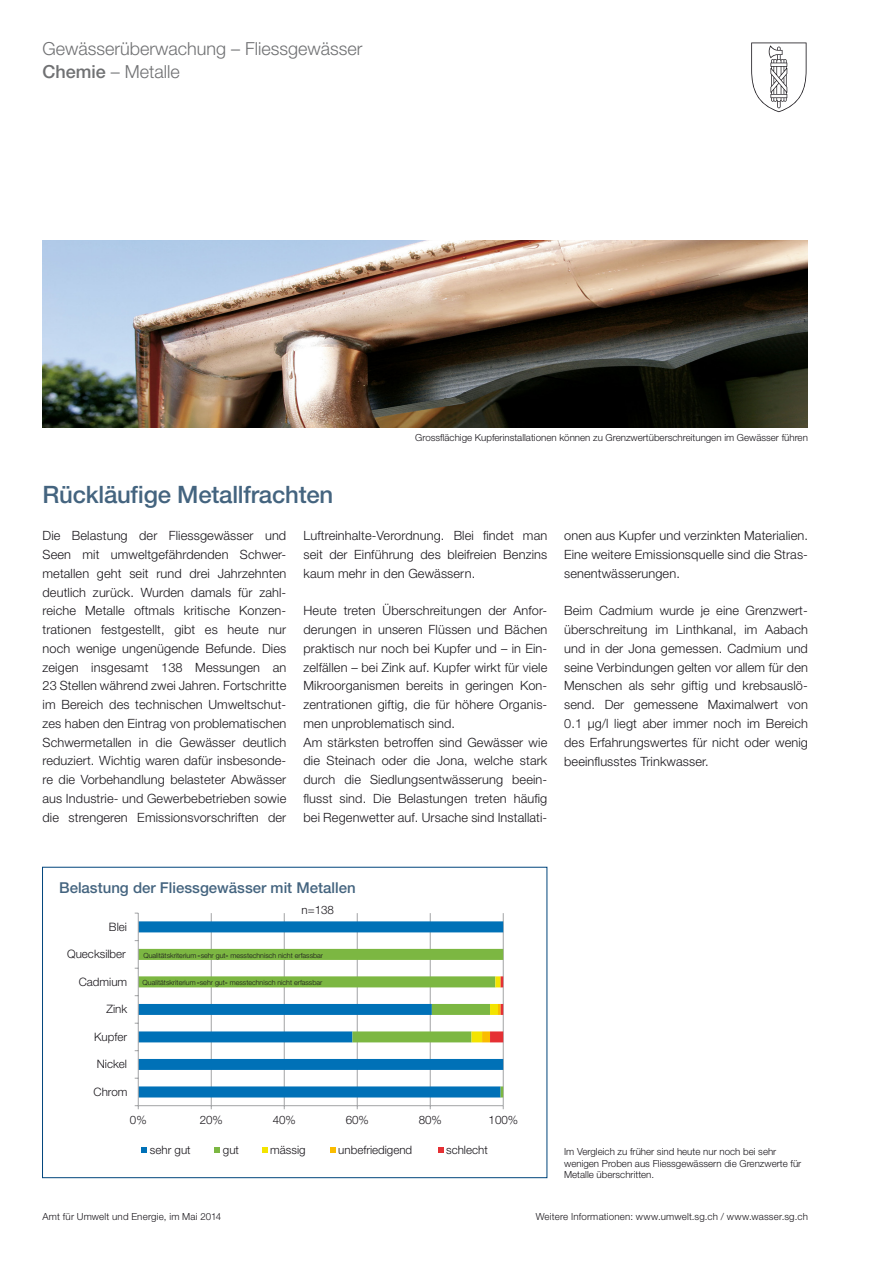
<style>
.page{position:relative;width:893px;height:1263px;background:#fff}
.page>*{position:absolute;margin:0;border:0;box-sizing:border-box;transform-origin:0 0}
.t1{font:500 24px "Helvetica Neue LT Std";letter-spacing:-.01em;color:#44647f}
.t2{font:300 18px/22.5px "Helvetica Neue LT Std";color:#707173}
.t3{font:500 15px "Helvetica Neue LT Std";color:#44647f}
.t4{font:300 12.75px/18.8px "Helvetica Neue LT Std";letter-spacing:.01em;color:#1a171c;text-align:justify}
.t5{font:300 11.55px "Helvetica Neue LT Std";color:#1a171c}
.t6{font:300 9.75px/11.2px "Helvetica Neue LT Std";color:#1a171c}
.t7{font:300 9.75px "Helvetica Neue LT";letter-spacing:.02em;color:#1a171c}
.t8{font:300 7.05px "Helvetica Neue LT Std";color:#1a171c}
.s1{font-weight:500}
</style>
<div class="page">
<svg style="left:751px;top:43px;width:55px;height:69px"></svg>
<hr style="left:211px;top:913px;width:1px;height:193px;background:#a2a3a5">
<hr style="left:284px;top:913px;width:1px;height:193px;background:#a2a3a5">
<hr style="left:357px;top:913px;width:1px;height:193px;background:#a2a3a5">
<hr style="left:430px;top:913px;width:1px;height:193px;background:#a2a3a5">
<hr style="left:503px;top:913px;width:1px;height:193px;background:#a2a3a5">
<svg style="left:139px;top:921px;width:364px;height:28px"></svg>
<svg style="left:139px;top:949px;width:364px;height:148px"></svg>
<svg style="left:471px;top:976px;width:32px;height:66px"></svg>
<hr style="left:138px;top:1105px;width:365px;height:1px;background:#a2a3a5">
<hr style="left:138px;top:913px;width:1px;height:193px;background:#a2a3a5">
<svg style="left:141px;top:1147px;width:6px;height:5px"></svg>
<svg style="left:214px;top:1147px;width:6px;height:5px"></svg>
<svg style="left:262px;top:1147px;width:6px;height:5px"></svg>
<svg style="left:330px;top:1147px;width:6px;height:5px"></svg>
<svg style="left:438px;top:1147px;width:5px;height:5px"></svg>
<div style="left:42px;top:867px;width:505px;height:311px;border:1px solid #00457c"></div>
<img style="left:43px;top:240px;width:765px;height:188px">
<h2 class="t2" style="left:43px;top:37px;width:322px">Gewässerüberwachung – Fliessgewässer<br><span class="s1">Chemie</span> – Metalle</h2>
<h1 class="t1" style="left:43px;top:480px;width:292px">Rückläufige Metallfrachten</h1>
<p class="t6" style="left:415px;top:431px;width:394px">Grossflächige Kupferinstallationen können zu Grenzwertüberschreitungen im Gewässer führen</p>
<p class="t4" style="left:43px;top:526px;width:245px">Die Belastung der Fliessgewässer und Seen mit umweltgefährdenden Schwer&shy;metallen geht seit rund drei Jahrzehnten deutlich zurück. Wurden damals für zahl&shy;reiche Metalle oftmals kritische Konzen&shy;trationen festgestellt, gibt es heute nur noch wenige ungenügende Befunde. Dies zeigen insgesamt 138 Messungen an 23 Stellen während zwei Jahren. Fortschritte im Bereich des technischen Umweltschut&shy;zes haben den Eintrag von problematischen Schwermetallen in die Gewässer deutlich reduziert. Wichtig waren dafür insbesonde&shy;re die Vorbehandlung belasteter Abwässer aus Industrie- und Gewerbebetrieben sowie die strengeren Emissionsvorschriften der</p>
<p class="t4" style="left:303px;top:526px;width:245px">Luftreinhalte-Verordnung. Blei findet man seit der Einführung des bleifreien Benzins kaum mehr in den Gewässern.</p>
<p class="t4" style="left:303px;top:601px;width:245px;text-align:left">Heute treten Überschreitungen der Anfor&shy;derungen in unseren Flüssen und Bächen praktisch nur noch bei Kupfer und – in Ein&shy;zelfällen – bei Zink auf. Kupfer wirkt für viele Mikroorganismen bereits in geringen Kon&shy;zentrationen giftig, die für höhere Organis&shy;men unproblematisch sind.<br>Am stärksten betroffen sind Gewässer wie die Steinach oder die Jona, welche stark durch die Siedlungsentwässerung beein&shy;flusst sind. Die Belastungen treten häufig bei Regenwetter auf. Ursache sind Installati-</p>
<p class="t4" style="left:564px;top:526px;width:245px">onen aus Kupfer und verzinkten Materialien.<br>Eine weitere Emissionsquelle sind die Stras&shy;senentwässerungen.</p>
<p class="t4" style="left:564px;top:601px;width:245px">Beim Cadmium wurde je eine Grenzwert&shy;überschreitung im Linthkanal, im Aabach und in der Jona gemessen. Cadmium und seine Verbindungen gelten vor allem für den Menschen als sehr giftig und krebsauslö&shy;send. Der gemessene Maximalwert von 0.1 µg/l liegt aber immer noch im Bereich des Erfahrungswertes für nicht oder wenig beeinflusstes Trinkwasser.</p>
<p class="t3" style="left:59px;top:879px;width:298px">Belastung der Fliessgewässer mit Metallen</p>
<p class="t5" style="left:109px;top:920px;width:20px">Blei</p>
<p class="t5" style="left:67px;top:947px;width:60px">Quecksilber</p>
<p class="t5" style="left:79px;top:975px;width:50px">Cadmium</p>
<p class="t5" style="left:106px;top:1002px;width:22px">Zink</p>
<p class="t5" style="left:94px;top:1030px;width:34px">Kupfer</p>
<p class="t5" style="left:97px;top:1057px;width:32px">Nickel</p>
<p class="t5" style="left:93px;top:1085px;width:36px">Chrom</p>
<p class="t5" style="left:302px;top:902px;width:34px">n=138</p>
<p class="t8" style="left:143px;top:951px;width:181px">Qualitätskriterium «sehr gut» messtechnisch nicht erfassbar</p>
<p class="t8" style="left:143px;top:978px;width:181px">Qualitätskriterium «sehr gut» messtechnisch nicht erfassbar</p>
<p class="t5" style="left:130px;top:1112px;width:18px">0%</p>
<p class="t5" style="left:200px;top:1112px;width:25px">20%</p>
<p class="t5" style="left:273px;top:1112px;width:25px">40%</p>
<p class="t5" style="left:346px;top:1112px;width:25px">60%</p>
<p class="t5" style="left:419px;top:1112px;width:25px">80%</p>
<p class="t5" style="left:489px;top:1112px;width:31px">100%</p>
<p class="t5" style="left:150px;top:1142px;width:42px">sehr gut</p>
<p class="t5" style="left:223px;top:1142px;width:18px">gut</p>
<p class="t5" style="left:270px;top:1142px;width:37px">mässig</p>
<p class="t5" style="left:338px;top:1142px;width:75px">unbefriedigend</p>
<p class="t5" style="left:446px;top:1142px;width:43px">schlecht</p>
<p class="t6" style="left:564px;top:1146px;width:239px">Im Vergleich zu früher sind heute nur noch bei sehr wenigen Proben aus Fliessgewässern die Grenzwerte für<br>Metalle überschritten.</p>
<p class="t7" style="left:43px;top:1211px;width:180px">Amt für Umwelt und Energie, im Mai 2014</p>
<p class="t7" style="left:536px;top:1211px;width:274px">Weitere Informationen: www.umwelt.sg.ch / www.wasser.sg.ch</p>
</div>
